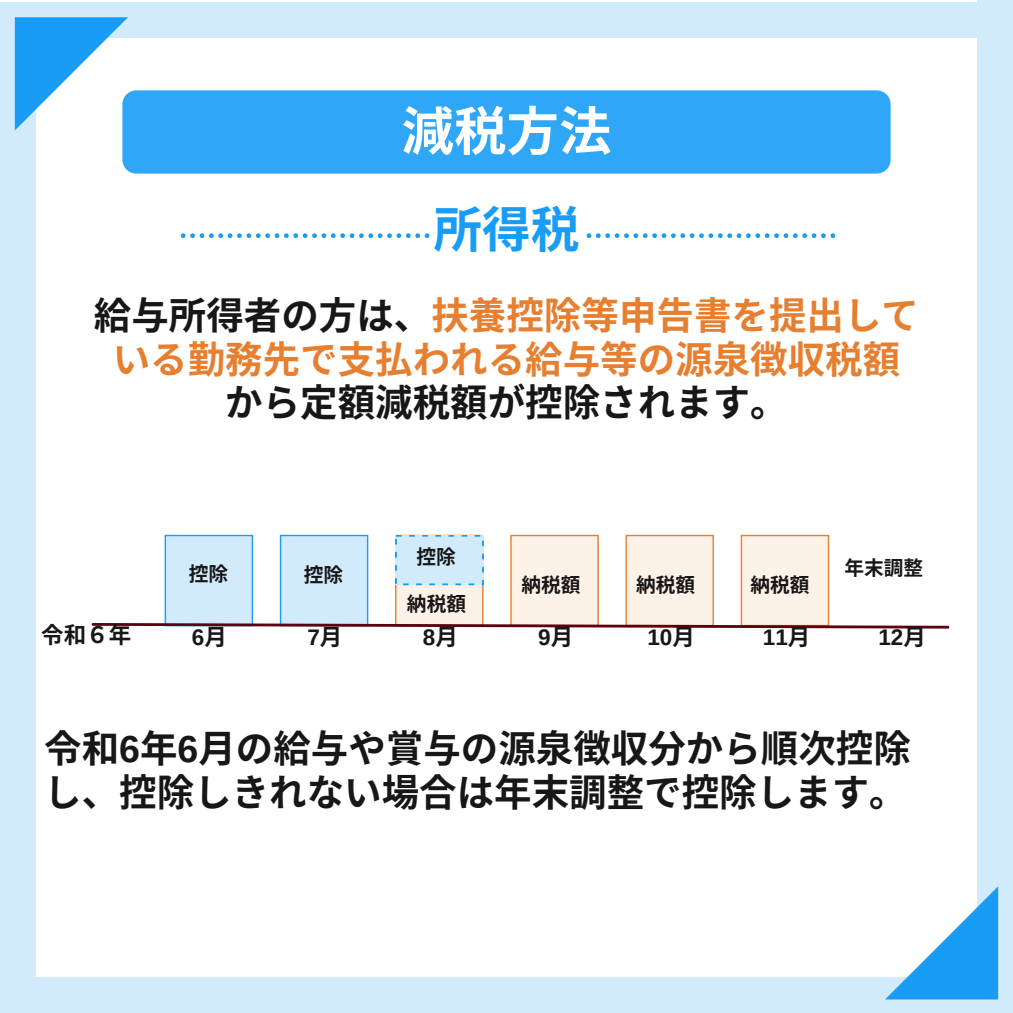
<style>
.page{position:relative;width:1013px;height:1013px;background:#fff}
.page>*{position:absolute;margin:0;border:0;box-sizing:border-box;transform-origin:0 0}
.t1{font:700 52.5px "Noto Sans CJ Ksc";color:#fff}
.t2{font:700 48.75px "Noto Sans CJ Ksc";color:#189cf6}
.t3{font:700 37.5px/43.6px "Noto Sans CJ Ksc";color:#e77f31;text-align:center}
.t4{font:700 37.5px/43.6px "Noto Sans CJ Ksc";color:#181717}
.t5{font:700 22.5px "Arimo";color:#181717}
.t6{font:700 22.5px "Noto Sans CJ Ksc";color:#181717}
.t7{font:700 19.75px "Noto Sans CJ Ksc";color:#181717}
.s1{color:#181717}
.s2{font-family:"Noto Sans CJ Ksc"}
.s3{font-family:"Arimo"}
</style>
<div class="page">
<svg style="left:181px;top:233px;width:248px;height:5px"></svg>
<svg style="left:586px;top:233px;width:249px;height:5px"></svg>
<div style="left:165px;top:535px;width:87px;height:90px;background:#d1ebfd"></div>
<div style="left:165px;top:535px;width:88px;height:91px;border:1px solid #189cf6"></div>
<div style="left:280px;top:535px;width:87px;height:90px;background:#d1ebfd"></div>
<div style="left:280px;top:535px;width:88px;height:91px;border:1px solid #189cf6"></div>
<div style="left:396px;top:535px;width:87px;height:90px;background:#fdf2e7"></div>
<div style="left:511px;top:535px;width:87px;height:90px;background:#fdf2e7"></div>
<div style="left:510px;top:535px;width:88px;height:91px;border:1px solid #e77f31"></div>
<div style="left:626px;top:535px;width:87px;height:90px;background:#fdf2e7"></div>
<div style="left:625px;top:535px;width:89px;height:91px;border:1px solid #e77f31"></div>
<div style="left:741px;top:535px;width:87px;height:90px;background:#fdf2e7"></div>
<div style="left:740px;top:535px;width:89px;height:91px;border:1px solid #e77f31"></div>
<svg style="left:91px;top:621px;width:859px;height:8px"></svg>
<div style="left:395px;top:535px;width:89px;height:50px;background:#d1ebfd"></div>
<div style="left:122px;top:90px;width:768px;height:84px;background:#2fa6f6"></div>
<div style="left:0;top:977px;width:1012px;height:35px;background:#d1ebfd"></div>
<div style="left:977px;top:0;width:35px;height:1012px;background:#d1ebfd"></div>
<div style="left:0;top:2px;width:1012px;height:35px;background:#d1ebfd"></div>
<div style="left:0;top:2px;width:36px;height:1010px;background:#d1ebfd"></div>
<svg style="left:15px;top:17px;width:113px;height:113px"></svg>
<svg style="left:885px;top:886px;width:113px;height:113px"></svg>
<h3 class="t1" style="left:401px;top:89px;width:209px">減税方法</h3>
<h3 class="t2" style="left:433px;top:190px;width:146px">所得税</h3>
<p class="t3" style="left:94px;top:291px;width:826px"><span class="s1">給与所得者の方は、</span>扶養控除等申告書を提出している勤務先で支払われる給与等の源泉徴収税額<span class="s1">から定額減税額が控除されます。</span></p>
<p class="t7" style="left:189px;top:558px;width:39px">控除</p>
<p class="t7" style="left:304px;top:558px;width:39px">控除</p>
<h3 class="t7" style="left:416px;top:541px;width:39px">控除</h3>
<h3 class="t7" style="left:407px;top:588px;width:60px">納税額</h3>
<h3 class="t7" style="left:521px;top:568px;width:60px">納税額</h3>
<h3 class="t7" style="left:636px;top:568px;width:60px">納税額</h3>
<h3 class="t7" style="left:750px;top:568px;width:60px">納税額</h3>
<h1 class="t7" style="left:844px;top:551px;width:79px">年末調整</h1>
<h2 class="t6" style="left:41px;top:617px;width:92px">令和６年</h2>
<p class="t5" style="left:192px;top:625px;width:32px">6<span class="s2">月</span></p>
<p class="t5" style="left:307px;top:625px;width:32px">7<span class="s2">月</span></p>
<p class="t5" style="left:423px;top:625px;width:32px">8<span class="s2">月</span></p>
<p class="t5" style="left:538px;top:625px;width:32px">9<span class="s2">月</span></p>
<p class="t5" style="left:647px;top:625px;width:45px">10<span class="s2">月</span></p>
<p class="t5" style="left:763px;top:625px;width:45px">11<span class="s2">月</span></p>
<p class="t5" style="left:878px;top:625px;width:45px">12<span class="s2">月</span></p>
<h1 class="t4" style="left:44px;top:724px;width:864px">令和<span class="s3">6</span>年<span class="s3">6</span>月の給与や賞与の源泉徴収分から順次控除し、控除しきれない場合は年末調整で控除します。</h1>
</div>
